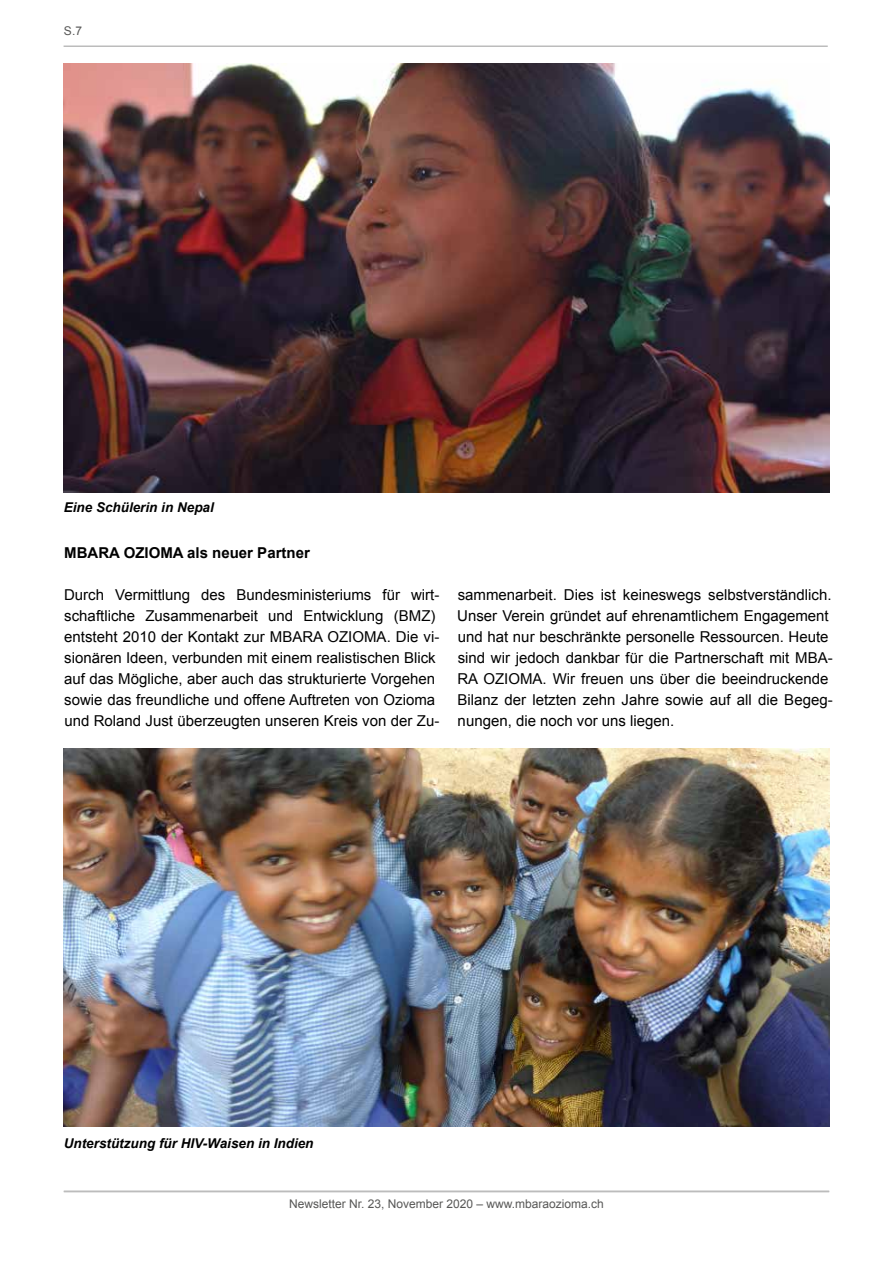
<style>
.page{position:relative;width:893px;height:1263px;background:#fff}
.page>*{position:absolute;margin:0;border:0;box-sizing:border-box;transform-origin:0 0}
.t1{font:15px/21px "Arial";color:#000}
.t2{font:700 15px "Arial";color:#000}
.t3{font:italic 700 13.5px "Arial";color:#000}
.t4{font:12px "Arial";color:#575756}
</style>
<div class="page">
<hr style="left:64px;top:45px;width:764px;height:2px;background:#bcbcbc">
<img style="left:64px;top:64px;width:765px;height:429px">
<img style="left:64px;top:749px;width:765px;height:378px">
<hr style="left:64px;top:1191px;width:765px;height:1px;background:#bcbcbc">
<p class="t4" style="left:64px;top:23px;width:20px">S.7</p>
<p class="t3" style="left:64px;top:498px;width:152px">Eine Schülerin in Nepal</p>
<p class="t2" style="left:64px;top:543px;width:247px">MBARA OZIOMA als neuer Partner</p>
<p class="t1" style="left:64px;top:584px;width:377px">Durch Vermittlung des Bundesministeriums für wirt&shy;schaftliche Zusammenarbeit und Entwicklung (BMZ) entsteht 2010 der Kontakt zur MBARA OZIOMA. Die vi&shy;sionären Ideen, verbunden mit einem realistischen Blick auf das Mögliche, aber auch das strukturierte Vorgehen sowie das freundliche und offene Auftreten von Ozioma und Roland Just überzeugten unseren Kreis von der Zu-</p>
<p class="t1" style="left:457px;top:584px;width:377px">sammenarbeit. Dies ist keineswegs selbstverständlich.<br>Unser Verein gründet auf ehrenamtlichem Engagement und hat nur beschränkte personelle Ressourcen. Heute sind wir jedoch dankbar für die Partnerschaft mit MBA-RA OZIOMA. Wir freuen uns über die beeindruckende Bilanz der letzten zehn Jahre sowie auf all die Begeg&shy;nungen, die noch vor uns liegen.</p>
<p class="t3" style="left:64px;top:1134px;width:251px">Unterstützung für HIV-Waisen in Indien</p>
<p class="t4" style="left:289px;top:1196px;width:316px">Newsletter Nr. 23, November 2020 – www.mbaraozioma.ch</p>
</div>
